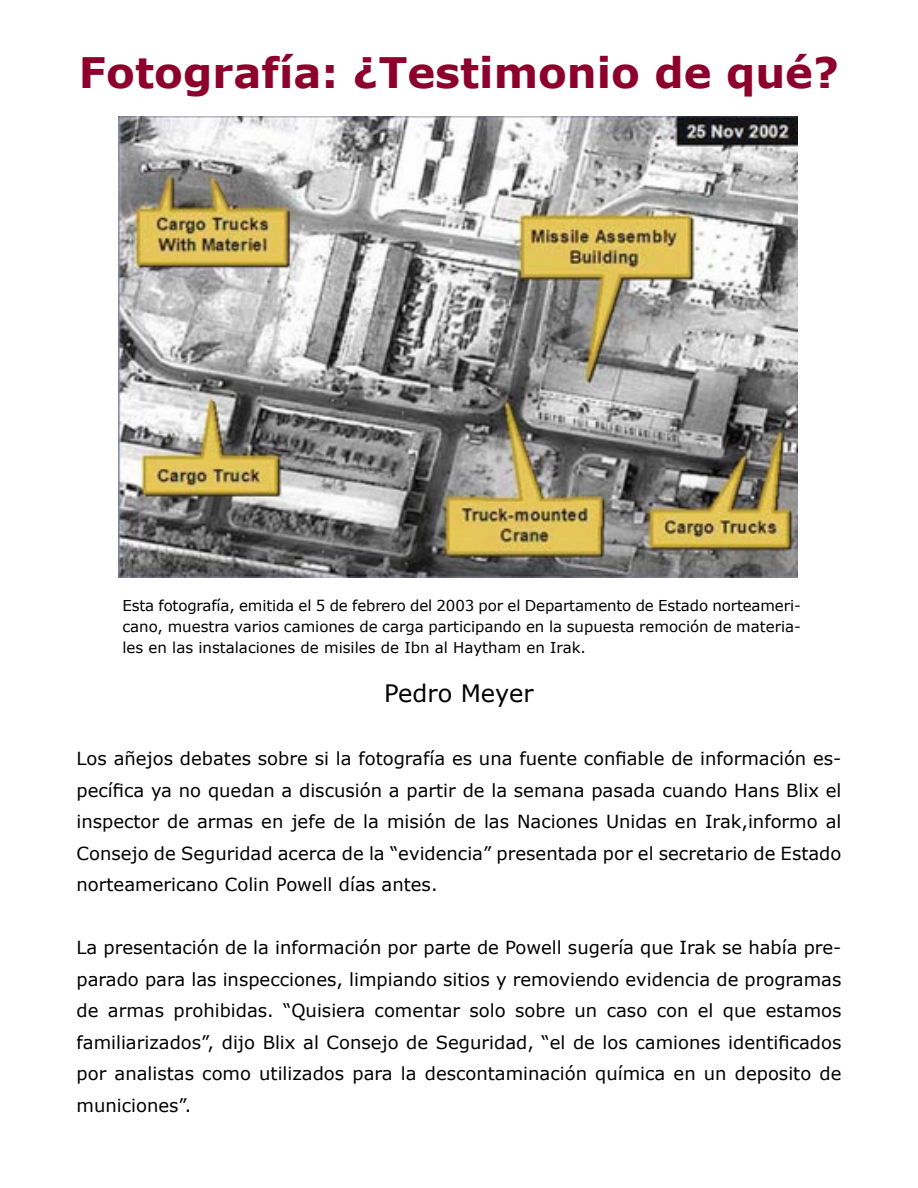
<style>
.page{position:relative;width:918px;height:1188px;background:#fff}
.page>*{position:absolute;margin:0;border:0;box-sizing:border-box;transform-origin:0 0}
.t1{font:700 42px "Verdana";color:#8d002e}
.t2{font:24px "Verdana";color:#000}
.t3{font:18px/31.5px "Verdana";color:#000;text-align:justify}
.t4{font:15px/21px "Verdana";color:#000;text-align:justify}
</style>
<div class="page">
<img style="left:118px;top:116px;width:679px;height:462px">
<h1 class="t1" style="left:79px;top:46px;width:762px">Fotografía: ¿Testimonio de qué?</h1>
<p class="t4" style="left:122px;top:595px;width:680px">Esta fotografía, emitida el 5 de febrero del 2003 por el Departamento de Estado norteameri&shy;cano, muestra varios camiones de carga participando en la supuesta remoción de materia&shy;les en las instalaciones de misiles de Ibn al Haytham en Irak.</p>
<h2 class="t2" style="left:384px;top:678px;width:151px">Pedro Meyer</h2>
<p class="t3" style="left:77px;top:742px;width:766px">Los añejos debates sobre si la fotografía es una fuente confiable de información es&shy;pecífica ya no quedan a discusión a partir de la semana pasada cuando Hans Blix el inspector de armas en jefe de la misión de las Naciones Unidas en Irak,informo al Consejo de Seguridad acerca de la “evidencia” presentada por el secretario de Estado norteamericano Colin Powell días antes.</p>
<p class="t3" style="left:77px;top:931px;width:767px">La presentación de la información por parte de Powell sugería que Irak se había pre&shy;parado para las inspecciones, limpiando sitios y removiendo evidencia de programas de armas prohibidas. “Quisiera comentar solo sobre un caso con el que estamos familiarizados”, dijo Blix al Consejo de Seguridad, “el de los camiones identificados por analistas como utilizados para la descontaminación química en un deposito de municiones”.</p>
</div>
